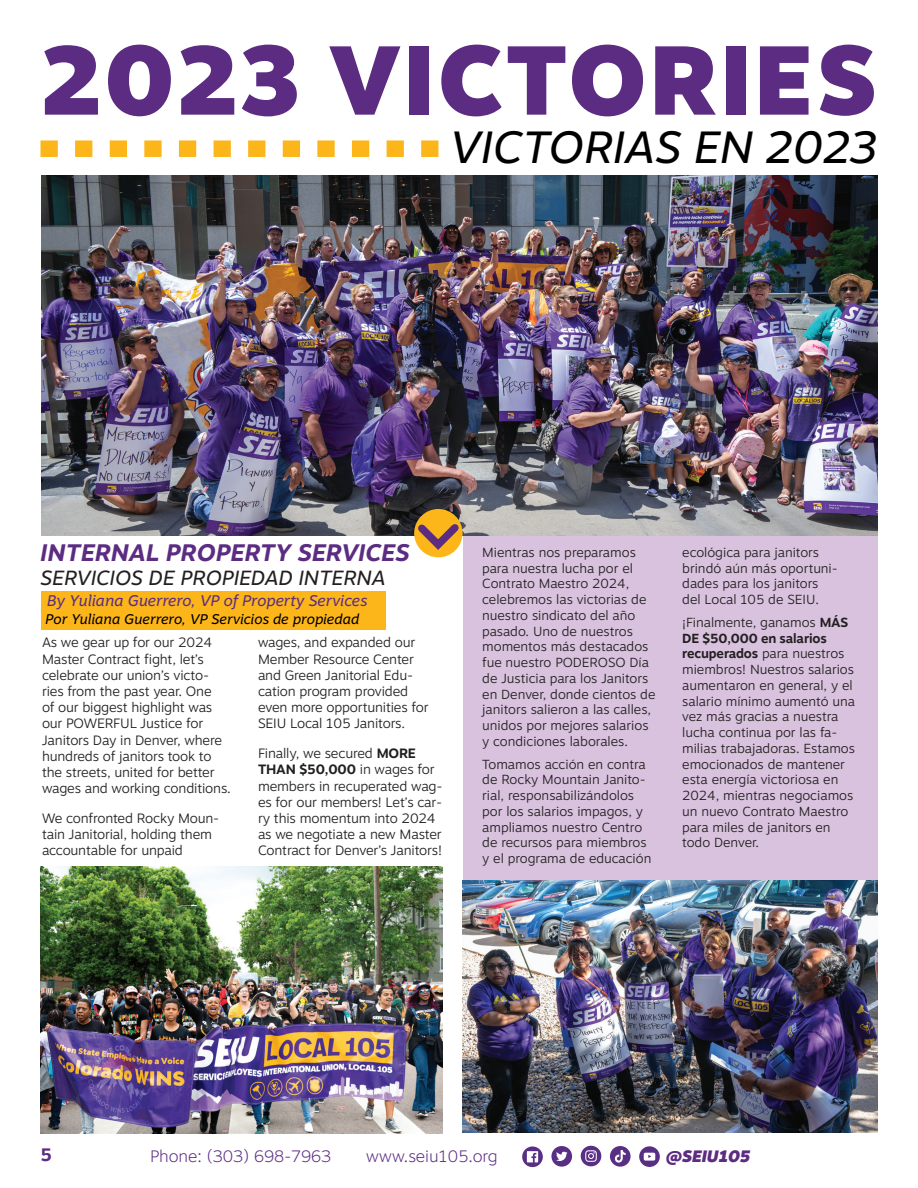
<style>
.page{position:relative;width:918px;height:1188px;background:#fff}
.page>*{position:absolute;margin:0;border:0;box-sizing:border-box;transform-origin:0 0}
.Header_1{font:900 97.65px "Motiva Sans";letter-spacing:.03em;color:#5c2c82}
.Header_1-2{font:italic 45px "Motiva Sans";letter-spacing:.005em;color:#000}
.Header_1-3{font:italic 700 23.85px "Motiva Sans";letter-spacing:.01em;color:#5c2c82}
.Header_1-4{font:italic 20.4px "Motiva Sans";letter-spacing:.01em;color:#231f20}
.t1{font:700 18px "Motiva Sans";color:#5c2c82}
.t2{font:100 16.5px "Motiva Sans";color:#5c2c82}
.t3{font:italic 900 16.5px "Motiva Sans";color:#5c2c82}
.Header_1-5{font:italic 15.45px "Motiva Sans";color:#5c2c82}
.Header_1-6{font:italic 13.95px "Motiva Sans";letter-spacing:-.005em;color:#000}
.Body_Copy_EN{font:300 13.5px/16.2px "Motiva Sans";letter-spacing:-.01em;color:#231f20}
.Body_Copy_SP{font:300 13.2px/15.8px "Motiva Sans";color:#231f20}
.Body_Copy_EN-2{font:300 13.2px/15.8px "Motiva Sans";color:#231f20}
.s1{font-weight:700}
</style>
<div class="page">
<svg style="left:522px;top:1147px;width:21px;height:20px"></svg>
<svg style="left:527px;top:1151px;width:11px;height:11px"></svg>
<div style="left:551px;top:1146px;width:21px;height:21px;background:#582f84;border-radius:50%"></div>
<svg style="left:556px;top:1151px;width:12px;height:10px"></svg>
<div style="left:581px;top:1146px;width:20px;height:20px;background:#582f84;border-radius:50%"></div>
<svg style="left:585px;top:1150px;width:12px;height:12px"></svg>
<div style="left:610px;top:1146px;width:21px;height:21px;background:#582f84;border-radius:50%"></div>
<svg style="left:614px;top:1150px;width:12px;height:13px"></svg>
<svg style="left:639px;top:1146px;width:21px;height:21px"></svg>
<svg style="left:644px;top:1153px;width:11px;height:8px"></svg>
<div style="left:463px;top:535px;width:415px;height:345px;background:#d8c2de"></div>
<svg style="left:40px;top:140px;width:398px;height:17px"></svg>
<img style="left:42px;top:176px;width:836px;height:360px">
<div style="left:41px;top:591px;width:345px;height:39px;background:#fcb61a"></div>
<div style="left:414px;top:509px;width:49px;height:48px;background:#fcb61a;border-radius:50%"></div>
<svg style="left:411px;top:517px;width:55px;height:38px"></svg>
<img style="left:40px;top:867px;width:402px;height:267px">
<img style="left:463px;top:880px;width:414px;height:252px">
<p class="Header_1" style="left:41px;top:8px;width:838px">2023 VICTORIES</p>
<p class="Header_1-2" style="left:450px;top:114px;width:429px">VICTORIAS EN 2023</p>
<p class="Header_1-3" style="left:41px;top:535px;width:371px">INTERNAL PROPERTY SERVICES</p>
<p class="Header_1-4" style="left:41px;top:563px;width:347px">SERVICIOS DE PROPIEDAD INTERNA</p>
<p class="Header_1-5" style="left:47px;top:589px;width:322px">By Yuliana Guerrero, VP of Property Services</p>
<p class="Header_1-6" style="left:45px;top:609px;width:315px">Por Yuliana Guerrero, VP Servicios de propiedad</p>
<p class="Body_Copy_EN" style="left:42px;top:634px;width:190px">As we gear up for our 2024<br>Master Contract fight, let’s celebrate our union’s victo&shy;ries from the past year. One<br>of our biggest highlight was our POWERFUL Justice for<br>Janitors Day in Denver, where hundreds of janitors took to the streets, united for better wages and working conditions.</p>
<p class="Body_Copy_EN" style="left:42px;top:810px;width:179px">We confronted Rocky Moun&shy;tain Janitorial, holding them accountable for unpaid</p>
<p class="Body_Copy_EN" style="left:258px;top:634px;width:172px">wages, and expanded our<br>Member Resource Center and Green Janitorial Edu&shy;cation program provided even more opportunities for<br>SEIU Local 105 Janitors.</p>
<p class="Body_Copy_EN" style="left:258px;top:745px;width:186px">Finally, we secured <span class="s1">MORE<br>THAN $50,000</span> in wages for members in recuperated wag&shy;es for our members! Let’s car&shy;ry this momentum into 2024 as we negotiate a new Master<br>Contract for Denver’s Janitors!</p>
<p class="Body_Copy_SP" style="left:482px;top:544px;width:175px">Mientras nos preparamos para nuestra lucha por el<br>Contrato Maestro 2024, celebremos las victorias de nuestro sindicato del año pasado. Uno de nuestros momentos más destacados fue nuestro PODEROSO Día de Justicia para los Janitors en Denver, donde cientos de janitors salieron a las calles, unidos por mejores salarios y condiciones laborales.</p>
<p class="Body_Copy_SP" style="left:482px;top:756px;width:171px">Tomamos acción en contra de Rocky Mountain Janito&shy;rial, responsabilizándolos por los salarios impagos, y ampliamos nuestro Centro de recursos para miembros y el programa de educación</p>
<p class="Body_Copy_SP" style="left:682px;top:544px;width:157px">ecológica para janitors brindó aún más oportuni&shy;dades para los janitors del Local 105 de SEIU.</p>
<p class="Body_Copy_EN-2" style="left:682px;top:614px;width:174px">¡Finalmente, ganamos <span class="s1">MÁS<br>DE $50,000 en salarios recuperados</span> para nuestros miembros! Nuestros salarios aumentaron en general, y el salario mínimo aumentó una vez más gracias a nuestra lucha continua por las fa&shy;milias trabajadoras. Estamos emocionados de mantener esta energía victoriosa en<br>2024, mientras negociamos un nuevo Contrato Maestro para miles de janitors en todo Denver.</p>
<h3 class="t1" style="left:40px;top:1142px;width:13px">5</h3>
<p class="t2" style="left:150px;top:1144px;width:183px">Phone: (303) 698-7963</p>
<p class="t2" style="left:366px;top:1144px;width:133px">www.seiu105.org</p>
<p class="t3" style="left:666px;top:1144px;width:86px">@SEIU105</p>
</div>
